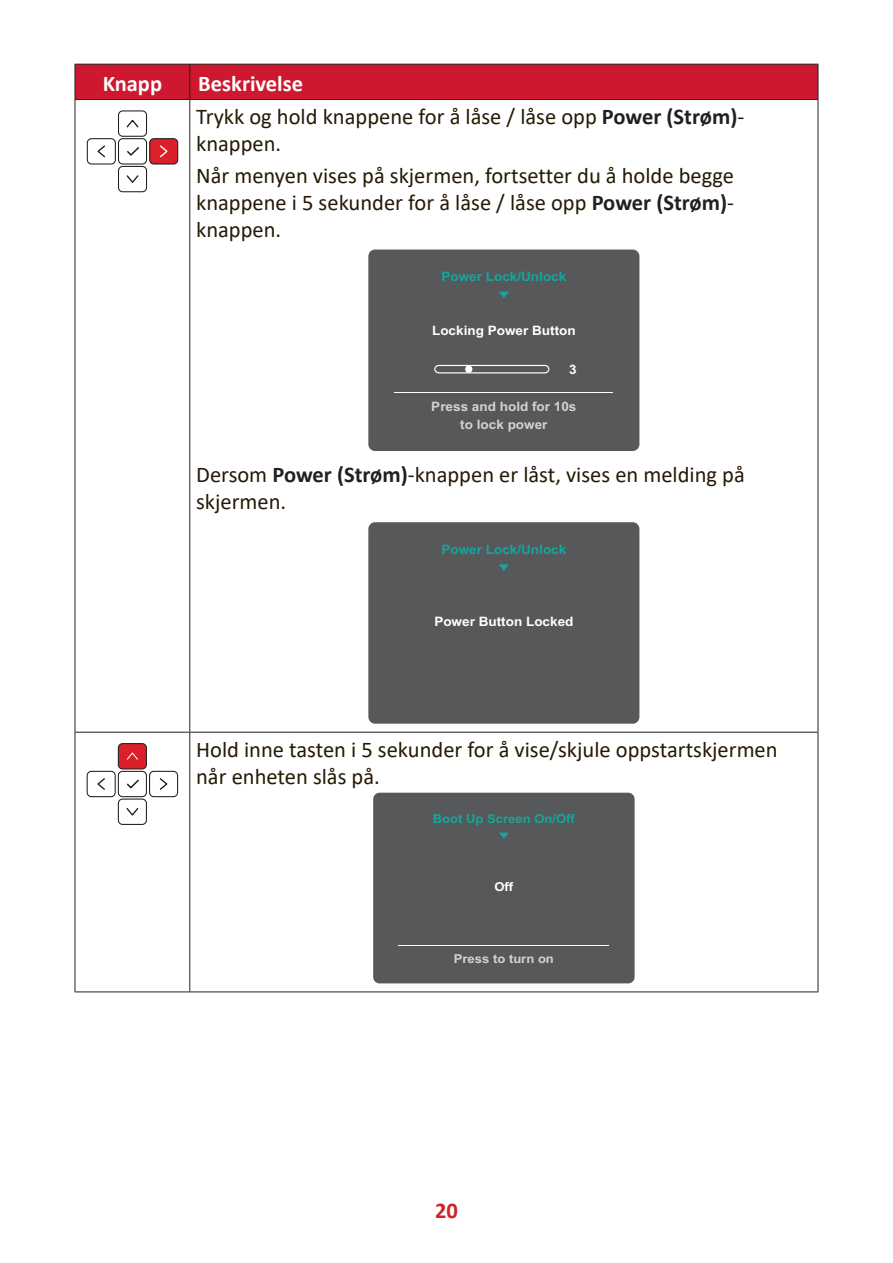
<style>
.page{position:relative;width:893px;height:1263px;background:#fff}
.page>*{position:absolute;margin:0;border:0;box-sizing:border-box;transform-origin:0 0}
.t1{font:22.5px/27px "Calibri";color:#251a05}
.t2{font:700 22.5px "Calibri";color:#fff}
.t3{font:700 22.5px "Calibri";color:#d1232a}
.t4{font:700 13.05px "Arial";color:#fff;scale:1.04 1}
.t5{font:700 13.05px "Arial";color:#12a79d;scale:1.04 1}
.t6{font:700 13.05px/18px "Arial";color:#d1d2d4;text-align:center;scale:1.04 1}
.t7{font:700 12.3px "Arial";color:#12a79d;scale:1.06 1}
.t8{font:700 12.3px "Arial";color:#d1d2d4;scale:1.06 1}
.t9{font:700 12.3px "Arial";color:#fff;scale:1.06 1}
.s1{font-weight:700;color:#fff}
.s2{font-weight:700;color:#231f20}
</style>
<div class="page">
<div style="left:76px;top:65px;width:742px;height:34px;background:#ce182f"></div>
<hr style="left:75px;top:64px;width:115px;height:1px;background:#231f20">
<hr style="left:75px;top:65px;width:1px;height:34px;background:#231f20">
<hr style="left:190px;top:64px;width:628px;height:1px;background:#231f20">
<hr style="left:189px;top:65px;width:1px;height:34px;background:#231f20">
<hr style="left:818px;top:65px;width:1px;height:34px;background:#231f20">
<hr style="left:75px;top:99px;width:115px;height:1px;background:#231f20">
<hr style="left:190px;top:99px;width:628px;height:1px;background:#231f20">
<hr style="left:75px;top:100px;width:1px;height:632px;background:#231f20">
<hr style="left:189px;top:100px;width:1px;height:632px;background:#231f20">
<hr style="left:818px;top:100px;width:1px;height:632px;background:#231f20">
<hr style="left:75px;top:732px;width:115px;height:1px;background:#231f20">
<hr style="left:75px;top:732px;width:1px;height:259px;background:#231f20">
<hr style="left:190px;top:732px;width:628px;height:1px;background:#231f20">
<hr style="left:189px;top:732px;width:1px;height:259px;background:#231f20">
<hr style="left:818px;top:732px;width:1px;height:259px;background:#231f20">
<hr style="left:75px;top:991px;width:115px;height:1px;background:#231f20">
<hr style="left:190px;top:991px;width:628px;height:1px;background:#231f20">
<div style="left:118px;top:166px;width:29px;height:26px;border:1px solid #211d1e;border-radius:4px"></div>
<svg style="left:126px;top:175px;width:13px;height:8px"></svg>
<div style="left:118px;top:110px;width:29px;height:27px;border:1px solid #211d1e;border-radius:4px"></div>
<svg style="left:126px;top:119px;width:13px;height:9px"></svg>
<div style="left:150px;top:139px;width:28px;height:25px;background:#dc2029;border-radius:4px"></div>
<div style="left:149px;top:138px;width:29px;height:27px;border:1px solid #211d1e;border-radius:4px"></div>
<svg style="left:160px;top:145px;width:8px;height:13px"></svg>
<div style="left:87px;top:138px;width:29px;height:27px;border:1px solid #211d1e;border-radius:4px"></div>
<svg style="left:97px;top:145px;width:9px;height:13px"></svg>
<div style="left:118px;top:138px;width:29px;height:27px;border:1px solid #211d1e;border-radius:4px"></div>
<svg style="left:127px;top:147px;width:12px;height:9px"></svg>
<div style="left:368px;top:250px;width:271px;height:201px;background:#57585a;border-radius:7px"></div>
<hr style="left:395px;top:392px;width:218px;height:1px;background:#fff">
<div style="left:434px;top:365px;width:115px;height:8px;border:1px solid #fff;border-radius:4px"></div>
<div style="left:465px;top:365px;width:7px;height:8px;background:#fff;border-radius:50%"></div>
<svg style="left:499px;top:292px;width:10px;height:6px"></svg>
<div style="left:368px;top:522px;width:271px;height:202px;background:#57585a;border-radius:7px"></div>
<svg style="left:499px;top:564px;width:10px;height:7px"></svg>
<div style="left:118px;top:798px;width:29px;height:27px;border:1px solid #211d1e;border-radius:4px"></div>
<svg style="left:126px;top:808px;width:13px;height:8px"></svg>
<div style="left:118px;top:744px;width:28px;height:25px;background:#dc2029;border-radius:4px"></div>
<div style="left:118px;top:743px;width:29px;height:26px;border:1px solid #211d1e;border-radius:4px"></div>
<svg style="left:126px;top:752px;width:12px;height:8px"></svg>
<div style="left:149px;top:771px;width:29px;height:26px;border:1px solid #211d1e;border-radius:4px"></div>
<svg style="left:159px;top:778px;width:9px;height:12px"></svg>
<div style="left:87px;top:771px;width:29px;height:26px;border:1px solid #211d1e;border-radius:4px"></div>
<svg style="left:97px;top:778px;width:8px;height:12px"></svg>
<div style="left:118px;top:771px;width:29px;height:26px;border:1px solid #211d1e;border-radius:4px"></div>
<svg style="left:127px;top:779px;width:12px;height:10px"></svg>
<div style="left:373px;top:793px;width:262px;height:190px;background:#57585a;border-radius:6px"></div>
<hr style="left:398px;top:945px;width:211px;height:1px;background:#fff">
<svg style="left:499px;top:832px;width:10px;height:7px"></svg>
<p class="t2" style="left:103px;top:68px;width:61px">Knapp</p>
<p class="t1" style="left:196px;top:66px;width:550px;line-height:33.3px"><span class="s1">Beskrivelse<br></span>Trykk og hold knappene for å låse / låse opp <span class="s2">Power (Strøm)</span>-</p>
<p class="t1" style="left:196px;top:128px;width:539px;line-height:31.2px">knappen.<br>Når menyen vises på skjermen, fortsetter du å holde begge</p>
<p class="t1" style="left:196px;top:188px;width:539px">knappene i 5 sekunder for å låse / låse opp <span class="s2">Power (Strøm)</span>- knappen.</p>
<p class="t5" style="left:441px;top:267px;width:122px">Power Lock/Unlock</p>
<p class="t4" style="left:432px;top:321px;width:140px">Locking Power Button</p>
<p class="t4" style="left:569px;top:360px;width:9px">3</p>
<p class="t6" style="left:431px;top:397px;width:141px">Press and hold for 10s to lock power</p>
<p class="t1" style="left:196px;top:461px;width:550px">Dersom <span class="s2">Power (Strøm)</span>-knappen er låst, vises en melding på skjermen.</p>
<p class="t5" style="left:441px;top:540px;width:122px">Power Lock/Unlock</p>
<p class="t4" style="left:434px;top:612px;width:135px">Power Button Locked</p>
<p class="t1" style="left:196px;top:735px;width:583px">Hold inne tasten i 5 sekunder for å vise/skjule oppstartskjermen når enheten slås på.</p>
<p class="t7" style="left:433px;top:809px;width:136px">Boot Up Screen On/Off</p>
<p class="t9" style="left:494px;top:877px;width:19px">Off</p>
<p class="t8" style="left:454px;top:950px;width:96px">Press to turn on</p>
<p class="t3" style="left:435px;top:1194px;width:24px">20</p>
</div>
